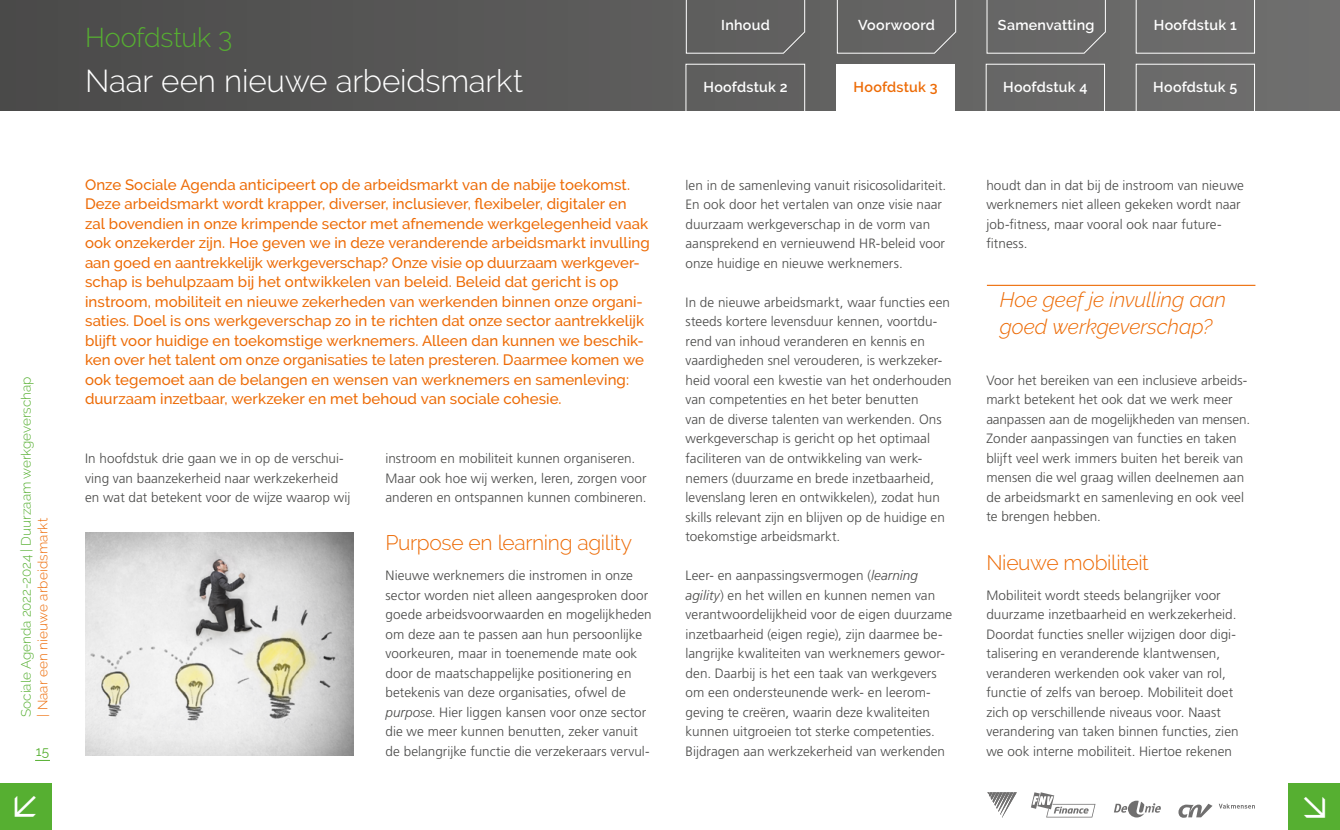
<style>
.page{position:relative;width:1340px;height:830px;background:#fff}
.page>*{position:absolute;margin:0;border:0;box-sizing:border-box;transform-origin:0 0}
.t1{font:300 31.5px "Raleway";letter-spacing:-.01em;color:#fff}
.t2{font:300 27px "Raleway";letter-spacing:-.01em;color:#56af31}
.t3{font:italic 300 21px/27px "Raleway";letter-spacing:-.005em;color:#ed6b06}
.t4{font:300 21px "Raleway";letter-spacing:-.015em;color:#ed6b06}
.t5{font:500 15px/19.5px "Raleway";letter-spacing:.005em;color:#ed6b06}
.t6{font:600 14.25px "Raleway";letter-spacing:.02em;color:#fff}
.t7{font:600 14.25px "Raleway";letter-spacing:.02em;color:#ed6b06}
.t8{font:300 13.5px/19.5px "Frutiger LT Std";letter-spacing:.005em;color:#4a4a49}
.t9{font:300 13.5px "Raleway";letter-spacing:-.005em;color:#56af31}
.t10{font:300 13.5px "Raleway";letter-spacing:.01em;color:#ed6b06}
.t11{font:13.5px "Raleway";color:#56af31}
.s1{font-style:italic}
</style>
<div class="page">
<div style="left:0;top:0;width:1339px;height:112px;background:linear-gradient(to right,#4a4a49,#717171)"></div>
<div style="left:0;top:782px;width:51px;height:47px;background:#56af31"></div>
<div style="left:1288px;top:782px;width:51px;height:47px;background:#56af31"></div>
<svg style="left:36px;top:759px;width:14px;height:1px"></svg>
<hr style="left:986px;top:284px;width:269px;height:2px;background:#ed6b06">
<img style="left:85px;top:532px;width:268px;height:223px">
<div style="left:685px;top:64px;width:120px;height:50px;border:1px solid #fff"></div>
<div style="left:986px;top:0;width:120px;height:54px;background:#686767"></div>
<div style="left:685px;top:0;width:120px;height:54px;background:#605f5f"></div>
<div style="left:836px;top:0;width:120px;height:54px;background:#646363"></div>
<div style="left:836px;top:64px;width:118px;height:50px;background:#fff"></div>
<div style="left:985px;top:64px;width:119px;height:50px;border:1px solid #fff"></div>
<div style="left:1135px;top:64px;width:119px;height:50px;border:1px solid #fff"></div>
<div style="left:1135px;top:0;width:119px;height:54px;background:#6c6b6b"></div>
<svg style="left:1031px;top:792px;width:64px;height:25px"></svg>
<svg style="left:1178px;top:803px;width:34px;height:14px"></svg>
<svg style="left:1219px;top:803px;width:35px;height:5px"></svg>
<svg style="left:1114px;top:800px;width:47px;height:17px"></svg>
<svg style="left:987px;top:792px;width:29px;height:25px"></svg>
<p class="t9" style="left:18px;top:716px;width:341px;rotate:-90deg">Sociale Agenda 2022-2024 | Duurzaam werkgeverschap</p>
<p class="t10" style="left:35px;top:716px;width:200px;rotate:-90deg">| Naar een nieuwe arbeidsmarkt</p>
<p class="t11" style="left:36px;top:743px;width:15px">15</p>
<h2 class="t2" style="left:85px;top:22px;width:149px">Hoofdstuk 3</h2>
<h1 class="t1" style="left:85px;top:63px;width:439px">Naar een nieuwe arbeidsmarkt</h1>
<p class="t5" style="left:85px;top:175px;width:566px">Onze Sociale Agenda anticipeert op de arbeidsmarkt van de nabije toekomst.<br>Deze arbeidsmarkt wordt krapper, diverser, inclusiever, flexibeler, digitaler en zal bovendien in onze krimpende sector met afnemende werkgelegenheid vaak ook onzekerder zijn. Hoe geven we in deze veranderende arbeidsmarkt invulling aan goed en aantrekkelijk werkgeverschap? Onze visie op duurzaam werkgever&shy;schap is behulpzaam bij het ontwikkelen van beleid. Beleid dat gericht is op instroom, mobiliteit en nieuwe zekerheden van werkenden binnen onze organi&shy;saties. Doel is ons werkgeverschap zo in te richten dat onze sector aantrekkelijk blijft voor huidige en toekomstige werknemers. Alleen dan kunnen we beschik&shy;ken over het talent om onze organisaties te laten presteren. Daarmee komen we ook tegemoet aan de belangen en wensen van werknemers en samenleving: duurzaam inzetbaar, werkzeker en met behoud van sociale cohesie.</p>
<p class="t8" style="left:85px;top:448px;width:267px">In hoofdstuk drie gaan we in op de verschui&shy;ving van baanzekerheid naar werkzekerheid en wat dat betekent voor de wijze waarop wij</p>
<p class="t8" style="left:385px;top:448px;width:263px">instroom en mobiliteit kunnen organiseren.<br>Maar ook hoe wij werken, leren, zorgen voor anderen en ontspannen kunnen combineren.</p>
<h3 class="t4" style="left:385px;top:530px;width:248px">Purpose en learning agility</h3>
<p class="t8" style="left:385px;top:565px;width:268px">Nieuwe werknemers die instromen in onze sector worden niet alleen aangesproken door goede arbeidsvoorwaarden en mogelijkheden om deze aan te passen aan hun persoonlijke voorkeuren, maar in toenemende mate ook door de maatschappelijke positionering en betekenis van deze organisaties, ofwel de <span class="s1">purpose</span>. Hier liggen kansen voor onze sector die we meer kunnen benutten, zeker vanuit de belangrijke functie die verzekeraars vervul-</p>
<p class="t6" style="left:721px;top:17px;width:50px">Inhoud</p>
<p class="t6" style="left:858px;top:17px;width:78px">Voorwoord</p>
<p class="t6" style="left:998px;top:17px;width:98px">Samenvatting</p>
<p class="t6" style="left:1153px;top:17px;width:84px">Hoofdstuk 1</p>
<p class="t6" style="left:703px;top:78px;width:86px">Hoofdstuk 2</p>
<p class="t7" style="left:853px;top:78px;width:86px">Hoofdstuk 3</p>
<p class="t6" style="left:1003px;top:78px;width:86px">Hoofdstuk 4</p>
<p class="t6" style="left:1153px;top:78px;width:86px">Hoofdstuk 5</p>
<p class="t8" style="left:685px;top:175px;width:262px">len in de samenleving vanuit risicosolidariteit.<br>En ook door het vertalen van onze visie naar duurzaam werkgeverschap in de vorm van aansprekend en vernieuwend HR-beleid voor onze huidige en nieuwe werknemers.</p>
<p class="t8" style="left:685px;top:292px;width:268px">In de nieuwe arbeidsmarkt, waar functies een steeds kortere levensduur kennen, voortdu&shy;rend van inhoud veranderen en kennis en vaardigheden snel verouderen, is werkzeker&shy;heid vooral een kwestie van het onderhouden van competenties en het beter benutten<br>van de diverse talenten van werkenden. Ons werkgeverschap is gericht op het optimaal faciliteren van de ontwikkeling van werk&shy;nemers (duurzame en brede inzetbaarheid, levenslang leren en ontwikkelen), zodat hun skills relevant zijn en blijven op de huidige en toekomstige arbeidsmarkt.</p>
<p class="t8" style="left:685px;top:565px;width:268px">Leer- en aanpassingsvermogen (<span class="s1">learning agility</span>) en het willen en kunnen nemen van verantwoordelijkheid voor de eigen duurzame inzetbaarheid (eigen regie), zijn daarmee be&shy;langrijke kwaliteiten van werknemers gewor&shy;den. Daarbij is het een taak van werkgevers om een ondersteunende werk- en leerom&shy;geving te creëren, waarin deze kwaliteiten kunnen uitgroeien tot sterke competenties.<br>Bijdragen aan werkzekerheid van werkenden</p>
<p class="t8" style="left:986px;top:175px;width:259px">houdt dan in dat bij de instroom van nieuwe werknemers niet alleen gekeken wordt naar job-fitness, maar vooral ook naar future&shy;fitness.</p>
<h3 class="t3" style="left:999px;top:286px;width:228px">Hoe geef je invulling aan goed werkgeverschap?</h3>
<p class="t8" style="left:986px;top:370px;width:265px">Voor het bereiken van een inclusieve arbeids&shy;markt betekent het ook dat we werk meer aanpassen aan de mogelijkheden van mensen.<br>Zonder aanpassingen van functies en taken blijft veel werk immers buiten het bereik van mensen die wel graag willen deelnemen aan de arbeidsmarkt en samenleving en ook veel te brengen hebben.</p>
<h3 class="t4" style="left:986px;top:549px;width:164px">Nieuwe mobiliteit</h3>
<p class="t8" style="left:986px;top:585px;width:254px">Mobiliteit wordt steeds belangrijker voor duurzame inzetbaarheid en werkzekerheid.<br>Doordat functies sneller wijzigen door digi&shy;talisering en veranderende klantwensen, veranderen werkenden ook vaker van rol, functie of zelfs van beroep. Mobiliteit doet zich op verschillende niveaus voor. Naast verandering van taken binnen functies, zien we ook interne mobiliteit. Hiertoe rekenen</p>
</div>
